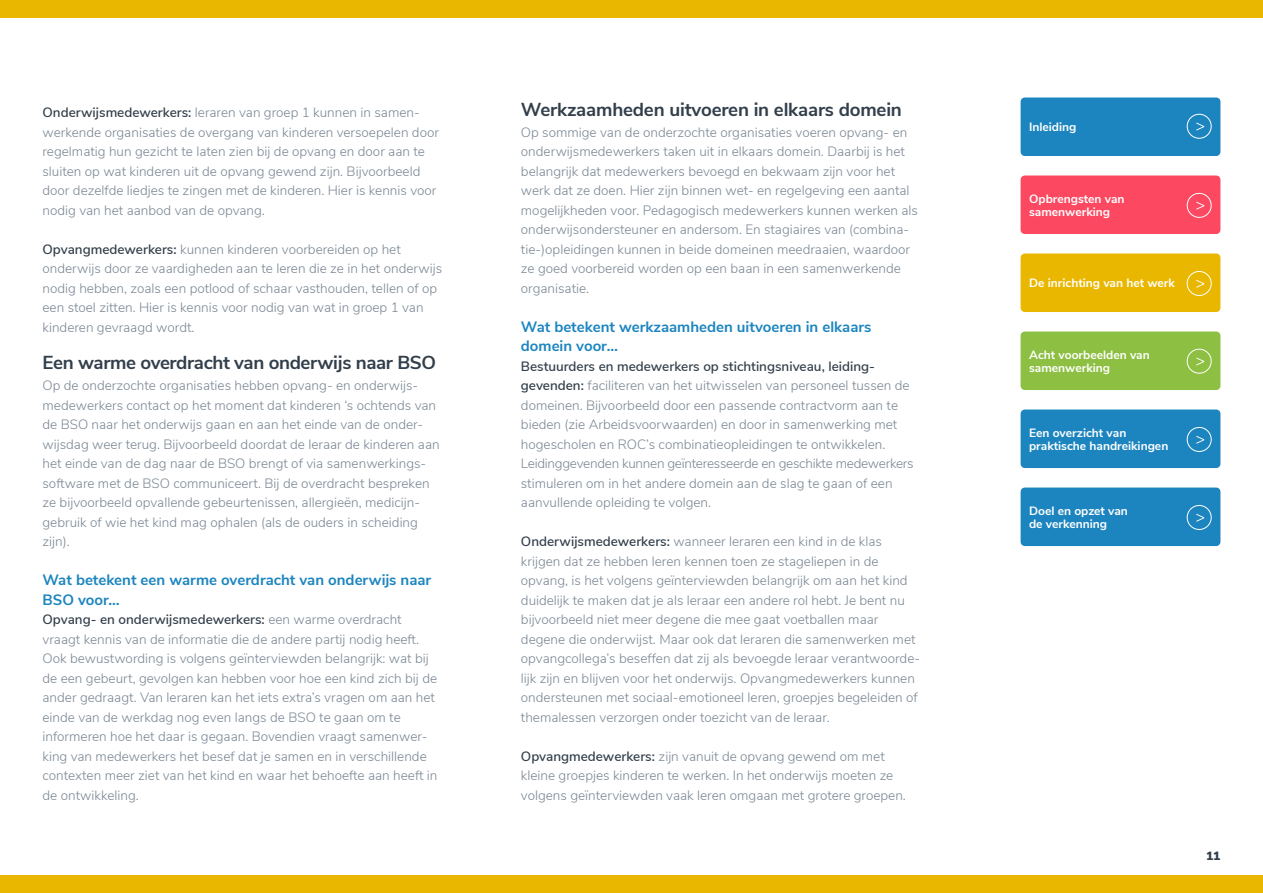
<style>
.page{position:relative;width:1263px;height:893px;background:#fff}
.page>*{position:absolute;margin:0;border:0;box-sizing:border-box;transform-origin:0 0}
.TUSSENkop{font:700 18.75px "Nunito Sans";letter-spacing:-.015em;color:#323f4b}
.ALINEAkop{font:700 15px/19.5px "Nunito Sans";color:#1c85bf}
.BODY{font:300 13.5px/19.5px "Nunito Sans";color:#7b8794}
.Body_cursief_blauw{font:300 13.5px/19.5px "Nunito Sans";color:#7b8794}
.t1{font:700 12px/13.5px "Nunito Sans";color:#fff}
.t2{font:900 12px "Nunito Sans";color:#323f4b}
.s1{font-weight:600;color:#323f4b}
</style>
<div class="page">
<div style="left:0;top:0;width:1263px;height:17px;background:#eab700"></div>
<div style="left:0;top:876px;width:1263px;height:17px;background:#eab700"></div>
<div style="left:1020px;top:176px;width:200px;height:58px;background:#fc4861;border-radius:4px"></div>
<div style="left:1020px;top:254px;width:200px;height:58px;background:#eab700;border-radius:4px"></div>
<div style="left:1020px;top:410px;width:200px;height:58px;background:#1c85bf;border-radius:4px"></div>
<div style="left:1020px;top:488px;width:200px;height:58px;background:#1c85bf;border-radius:4px"></div>
<div style="left:1020px;top:332px;width:200px;height:58px;background:#8dbf42;border-radius:4px"></div>
<div style="left:1020px;top:98px;width:200px;height:58px;background:#1c85bf;border-radius:4px"></div>
<div style="left:1187px;top:114px;width:24px;height:25px;border:1px solid #fff;border-radius:50%"></div>
<svg style="left:1196px;top:123px;width:8px;height:8px"></svg>
<div style="left:1187px;top:193px;width:24px;height:25px;border:1px solid #fff;border-radius:50%"></div>
<svg style="left:1196px;top:202px;width:8px;height:8px"></svg>
<div style="left:1187px;top:271px;width:24px;height:25px;border:1px solid #fff;border-radius:50%"></div>
<svg style="left:1196px;top:280px;width:8px;height:8px"></svg>
<div style="left:1187px;top:349px;width:24px;height:25px;border:1px solid #fff;border-radius:50%"></div>
<svg style="left:1196px;top:357px;width:8px;height:9px"></svg>
<div style="left:1187px;top:427px;width:24px;height:25px;border:1px solid #fff;border-radius:50%"></div>
<svg style="left:1196px;top:436px;width:8px;height:8px"></svg>
<div style="left:1187px;top:505px;width:24px;height:25px;border:1px solid #fff;border-radius:50%"></div>
<svg style="left:1196px;top:514px;width:8px;height:8px"></svg>
<p class="Body_cursief_blauw" style="left:43px;top:102px;width:398px"><span class="s1">Onderwijsmedewerkers:</span> leraren van groep 1 kunnen in samen&shy;werkende organisaties de overgang van kinderen versoepelen door regelmatig hun gezicht te laten zien bij de opvang en door aan te sluiten op wat kinderen uit de opvang gewend zijn. Bijvoorbeeld door dezelfde liedjes te zingen met de kinderen. Hier is kennis voor nodig van het aanbod van de opvang.</p>
<h3 class="BODY" style="left:43px;top:238px;width:401px"><span class="s1">Opvangmedewerkers:</span> kunnen kinderen voorbereiden op het onderwijs door ze vaardigheden aan te leren die ze in het onderwijs nodig hebben, zoals een potlood of schaar vasthouden, tellen of op een stoel zitten. Hier is kennis voor nodig van wat in groep 1 van kinderen gevraagd wordt.</h3>
<p class="TUSSENkop" style="left:43px;top:349px;width:395px">Een warme overdracht van onderwijs naar BSO</p>
<p class="BODY" style="left:43px;top:375px;width:399px">Op de onderzochte organisaties hebben opvang- en onderwijs&shy;medewerkers contact op het moment dat kinderen ‘s ochtends van de BSO naar het onderwijs gaan en aan het einde van de onder&shy;wijsdag weer terug. Bijvoorbeeld doordat de leraar de kinderen aan het einde van de dag naar de BSO brengt of via samenwerkings&shy;software met de BSO communiceert. Bij de overdracht bespreken ze bijvoorbeeld opvallende gebeurtenissen, allergieën, medicijn&shy;gebruik of wie het kind mag ophalen (als de ouders in scheiding zijn).</p>
<p class="ALINEAkop" style="left:43px;top:569px;width:390px">Wat betekent een warme overdracht van onderwijs naar<br>BSO voor…</p>
<h3 class="BODY" style="left:43px;top:609px;width:396px"><span class="s1">Opvang- en onderwijsmedewerkers:</span> een warme overdracht vraagt kennis van de informatie die de andere partij nodig heeft.<br>Ook bewustwording is volgens geïnterviewden belangrijk: wat bij de een gebeurt, gevolgen kan hebben voor hoe een kind zich bij de ander gedraagt. Van leraren kan het iets extra’s vragen om aan het einde van de werkdag nog even langs de BSO te gaan om te informeren hoe het daar is gegaan. Bovendien vraagt samenwer&shy;king van medewerkers het besef dat je samen en in verschillende contexten meer ziet van het kind en waar het behoefte aan heeft in de ontwikkeling.</h3>
<p class="TUSSENkop" style="left:521px;top:95px;width:382px">Werkzaamheden uitvoeren in elkaars domein</p>
<p class="BODY" style="left:521px;top:121px;width:399px">Op sommige van de onderzochte organisaties voeren opvang- en onderwijsmedewerkers taken uit in elkaars domein. Daarbij is het belangrijk dat medewerkers bevoegd en bekwaam zijn voor het werk dat ze doen. Hier zijn binnen wet- en regelgeving een aantal mogelijkheden voor. Pedagogisch medewerkers kunnen werken als onderwijsondersteuner en andersom. En stagiaires van (combina&shy;tie-)opleidingen kunnen in beide domeinen meedraaien, waardoor ze goed voorbereid worden op een baan in een samenwerkende organisatie.</p>
<p class="ALINEAkop" style="left:521px;top:316px;width:352px">Wat betekent werkzaamheden uitvoeren in elkaars domein voor…</p>
<h3 class="BODY" style="left:521px;top:355px;width:394px"><span class="s1">Bestuurders en medewerkers op stichtingsniveau, leiding&shy;gevenden:</span> faciliteren van het uitwisselen van personeel tussen de domeinen. Bijvoorbeeld door een passende contractvorm aan te bieden (zie Arbeidsvoorwaarden) en door in samenwerking met hogescholen en ROC’s combinatieopleidingen te ontwikkelen.<br>Leidinggevenden kunnen geïnteresseerde en geschikte medewerkers stimuleren om in het andere domein aan de slag te gaan of een aanvullende opleiding te volgen.</h3>
<h3 class="BODY" style="left:521px;top:531px;width:401px"><span class="s1">Onderwijsmedewerkers:</span> wanneer leraren een kind in de klas krijgen dat ze hebben leren kennen toen ze stageliepen in de opvang, is het volgens geïnterviewden belangrijk om aan het kind duidelijk te maken dat je als leraar een andere rol hebt. Je bent nu bijvoorbeeld niet meer degene die mee gaat voetballen maar degene die onderwijst. Maar ook dat leraren die samenwerken met opvangcollega’s beseffen dat zij als bevoegde leraar verantwoorde&shy;lijk zijn en blijven voor het onderwijs. Opvangmedewerkers kunnen ondersteunen met sociaal-emotioneel leren, groepjes begeleiden of themalessen verzorgen onder toezicht van de leraar.</h3>
<h3 class="BODY" style="left:521px;top:745px;width:386px"><span class="s1">Opvangmedewerkers:</span> zijn vanuit de opvang gewend om met kleine groepjes kinderen te werken. In het onderwijs moeten ze volgens geïnterviewden vaak leren omgaan met grotere groepen.</h3>
<p class="t1" style="left:1029px;top:120px;width:49px">Inleiding</p>
<p class="t1" style="left:1029px;top:191px;width:97px">Opbrengsten van samenwerking</p>
<p class="t1" style="left:1029px;top:276px;width:147px">De inrichting van het werk</p>
<p class="t1" style="left:1029px;top:347px;width:122px">Acht voorbeelden van samenwerking</p>
<p class="t1" style="left:1029px;top:425px;width:141px">Een overzicht van praktische handreikingen</p>
<p class="t1" style="left:1029px;top:503px;width:100px">Doel en opzet van de verkenning</p>
<p class="t2" style="left:1206px;top:846px;width:16px">11</p>
</div>
